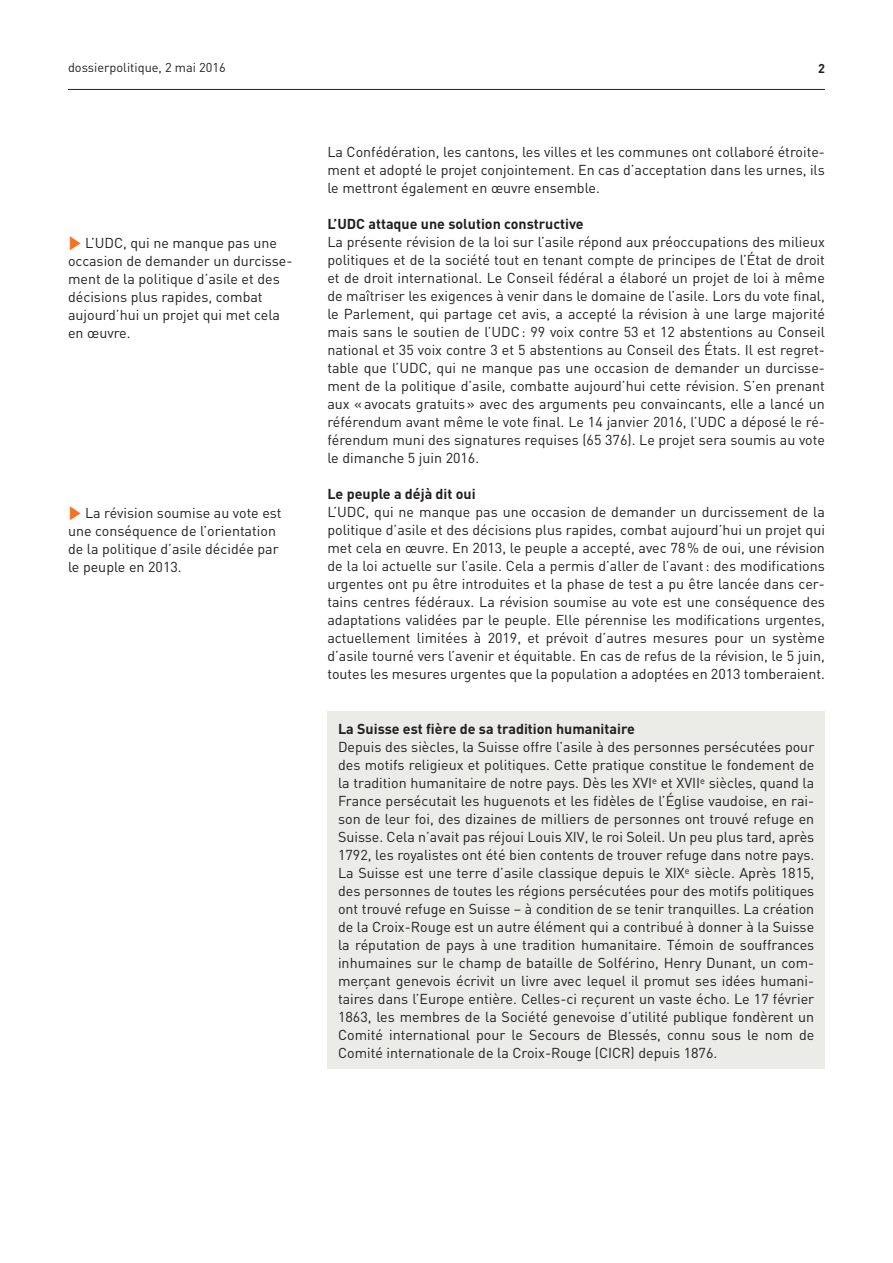
<style>
.page{position:relative;width:893px;height:1263px;background:#fff}
.page>*{position:absolute;margin:0;border:0;box-sizing:border-box;transform-origin:0 0}
.t1{font:14.25px/18px "DIN";color:#231f20;text-align:justify}
.t2{font:700 14.25px "DIN";color:#231f20}
.t3{font:12.75px "DIN";color:#231f20}
.t4{font:700 12.75px "DIN";color:#231f20}
.s1{color:#f47321}
</style>
<div class="page">
<hr style="left:68px;top:89px;width:757px;height:1px;background:#231f20">
<div style="left:327px;top:711px;width:498px;height:357px;background:#ebebe8"></div>
<p class="t3" style="left:68px;top:60px;width:159px">dossierpolitique, 2 mai 2016</p>
<p class="t4" style="left:818px;top:60px;width:8px">2</p>
<p class="t1" style="left:68px;top:234px;width:226px;text-align:left"><span class="s1">✓</span> L’UDC, qui ne manque pas une occasion de demander un durcisse&shy;ment de la politique d’asile et des décisions plus rapides, combat aujourd’hui un projet qui met cela en œuvre.</p>
<p class="t1" style="left:68px;top:504px;width:215px;text-align:left"><span class="s1">✓</span> La révision soumise au vote est une conséquence de l’orientation de la politique d’asile décidée par le peuple en 2013.</p>
<p class="t1" style="left:327px;top:143px;width:499px">La Confédération, les cantons, les villes et les communes ont collaboré étroite&shy;ment et adopté le projet conjointement. En cas d’acceptation dans les urnes, ils le mettront également en œuvre ensemble.</p>
<p class="t2" style="left:327px;top:215px;width:258px">L’UDC attaque une solution constructive</p>
<p class="t1" style="left:327px;top:233px;width:499px">La présente révision de la loi sur l’asile répond aux préoccupations des milieux politiques et de la société tout en tenant compte de principes de l’État de droit et de droit international. Le Conseil fédéral a élaboré un projet de loi à même de maîtriser les exigences à venir dans le domaine de l’asile. Lors du vote final, le Parlement, qui partage cet avis, a accepté la révision à une large majorité mais sans le soutien de l’UDC: 99 voix contre 53 et 12 abstentions au Conseil national et 35 voix contre 3 et 5 abstentions au Conseil des États. Il est regret&shy;table que l’UDC, qui ne manque pas une occasion de demander un durcisse&shy;ment de la politique d’asile, combatte aujourd’hui cette révision. S’en prenant aux «avocats gratuits» avec des arguments peu convaincants, elle a lancé un référendum avant même le vote final. Le 14 janvier 2016, l’UDC a déposé le ré&shy;férendum muni des signatures requises (65 376). Le projet sera soumis au vote le dimanche 5 juin 2016.</p>
<p class="t2" style="left:327px;top:485px;width:150px">Le peuple a déjà dit oui</p>
<p class="t1" style="left:327px;top:503px;width:499px">L’UDC, qui ne manque pas une occasion de demander un durcissement de la politique d’asile et des décisions plus rapides, combat aujourd’hui un projet qui met cela en œuvre. En 2013, le peuple a accepté, avec 78% de oui, une révision de la loi actuelle sur l’asile. Cela a permis d’aller de l’avant: des modifications urgentes ont pu être introduites et la phase de test a pu être lancée dans cer&shy;tains centres fédéraux. La révision soumise au vote est une conséquence des adaptations validées par le peuple. Elle pérennise les modifications urgentes, actuellement limitées à 2019, et prévoit d’autres mesures pour un système d’asile tourné vers l’avenir et équitable. En cas de refus de la révision, le 5 juin, toutes les mesures urgentes que la population a adoptées en 2013 tomberaient.</p>
<p class="t2" style="left:338px;top:719px;width:298px">La Suisse est fière de sa tradition humanitaire</p>
<p class="t1" style="left:338px;top:737px;width:478px">Depuis des siècles, la Suisse offre l’asile à des personnes persécutées pour des motifs religieux et politiques. Cette pratique constitue le fondement de la tradition humanitaire de notre pays. Dès les XVI<sup>e</sup> et XVII<sup>e</sup> siècles, quand la France persécutait les huguenots et les fidèles de l’Église vaudoise, en rai&shy;son de leur foi, des dizaines de milliers de personnes ont trouvé refuge en Suisse. Cela n’avait pas réjoui Louis XIV, le roi Soleil. Un peu plus tard, après 1792, les royalistes ont été bien contents de trouver refuge dans notre pays.<br>La Suisse est une terre d’asile classique depuis le XIX<sup>e</sup> siècle. Après 1815, des personnes de toutes les régions persécutées pour des motifs politiques ont trouvé refuge en Suisse – à condition de se tenir tranquilles. La création de la Croix-Rouge est un autre élément qui a contribué à donner à la Suisse la réputation de pays à une tradition humanitaire. Témoin de souffrances inhumaines sur le champ de bataille de Solférino, Henry Dunant, un com&shy;merçant genevois écrivit un livre avec lequel il promut ses idées humani&shy;taires dans l’Europe entière. Celles-ci reçurent un vaste écho. Le 17 février 1863, les membres de la Société genevoise d’utilité publique fondèrent un Comité international pour le Secours de Blessés, connu sous le nom de Comité internationale de la Croix-Rouge (CICR) depuis 1876.</p>
</div>
